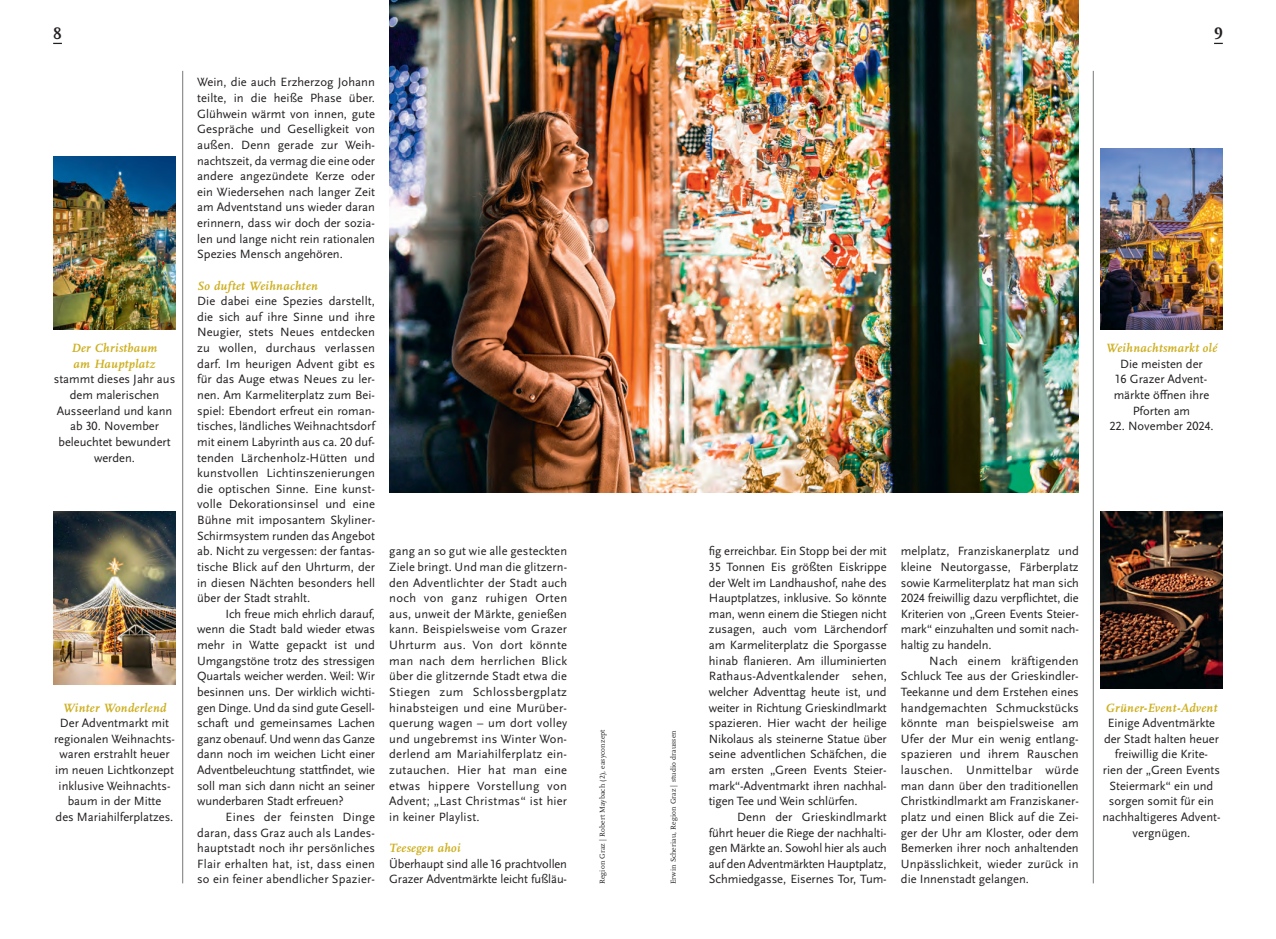
<style>
.page{position:relative;width:1276px;height:939px;background:#fff}
.page>*{position:absolute;margin:0;border:0;box-sizing:border-box;transform-origin:0 0}
.t1{font:700 17.5px "Scala Pro";color:#231f20}
.Copy___Einzug_Blocksatz{font:12.5px/15.6px "Scala Sans Pro";color:#231f20;text-align:justify}
.Copy___Blocksatz{font:12.5px/15.6px "Scala Sans Pro";letter-spacing:-.01em;color:#231f20;text-align:justify}
.Copy___Flattersatz{font:12.5px/15.6px "Scala Sans Pro";color:#231f20;text-align:center}
.Zwischentitel{font:italic 700 12.5px/15.6px "Scala Pro";letter-spacing:.03em;color:#cdaf1e}
.Fotocredit_Schwarz{font:7.5px "Scala Pro";letter-spacing:.02em;color:#231f20}
</style>
<div class="page">
<img style="left:53px;top:512px;width:123px;height:173px">
<img style="left:1100px;top:512px;width:122px;height:177px">
<img style="left:1100px;top:149px;width:122px;height:180px">
<hr style="left:182px;top:71px;width:1px;height:812px;background:#76787b">
<hr style="left:1093px;top:71px;width:1px;height:812px;background:#76787b">
<img style="left:389px;top:0;width:689px;height:493px">
<img style="left:53px;top:156px;width:123px;height:173px">
<h1 class="t1" style="left:53px;top:24px;width:10px">8</h1>
<h1 class="t1" style="left:1214px;top:24px;width:10px">9</h1>
<p class="Copy___Einzug_Blocksatz" style="left:197px;top:75px;width:179px">Wein, die auch Erzherzog Johann teilte, in die heiße Phase über.<br>Glühwein wärmt von innen, gute Gespräche und Geselligkeit von außen. Denn gerade zur Weih&shy;nachtszeit, da vermag die eine oder andere angezündete Kerze oder ein Wiedersehen nach langer Zeit am Adventstand uns wieder daran erinnern, dass wir doch der sozia&shy;len und lange nicht rein rationalen Spezies Mensch angehören.</p>
<p class="Zwischentitel" style="left:197px;top:278px;width:122px">So duftet Weihnachten</p>
<p class="Copy___Blocksatz" style="left:197px;top:293px;width:179px">Die dabei eine Spezies darstellt, die sich auf ihre Sinne und ihre Neugier, stets Neues entdecken zu wollen, durchaus verlassen darf. Im heurigen Advent gibt es für das Auge etwas Neues zu ler&shy;nen. Am Karmeliterplatz zum Bei&shy;spiel: Ebendort erfreut ein roman&shy;tisches, ländliches Weihnachtsdorf mit einem Labyrinth aus ca. 20 duf&shy;tenden Lärchenholz-Hütten und kunstvollen Lichtinszenierungen die optischen Sinne. Eine kunst&shy;volle Dekorationsinsel und eine Bühne mit imposantem Skyliner-Schirmsystem runden das Angebot ab. Nicht zu vergessen: der fantas&shy;tische Blick auf den Uhrturm, der in diesen Nächten besonders hell über der Stadt strahlt.</p>
<p class="Copy___Einzug_Blocksatz" style="left:197px;top:606px;width:179px;text-indent:28px">Ich freue mich ehrlich darauf, wenn die Stadt bald wieder etwas mehr in Watte gepackt ist und Umgangstöne trotz des stressigen Quartals weicher werden. Weil: Wir besinnen uns. Der wirklich wichti&shy;gen Dinge. Und da sind gute Gesell&shy;schaft und gemeinsames Lachen ganz obenauf. Und wenn das Ganze dann noch im weichen Licht einer Adventbeleuchtung stattfindet, wie soll man sich dann nicht an seiner wunderbaren Stadt erfreuen?</p>
<p class="Copy___Einzug_Blocksatz" style="left:197px;top:809px;width:179px;text-indent:28px">Eines der feinsten Dinge daran, dass Graz auch als Landes&shy;hauptstadt noch ihr persönliches Flair erhalten hat, ist, dass einen so ein feiner abendlicher Spazier-</p>
<p class="Zwischentitel" style="left:72px;top:340px;width:88px">Der Christbaum am Hauptplatz</p>
<p class="Copy___Flattersatz" style="left:54px;top:372px;width:123px">stammt dieses Jahr aus dem malerischen<br>Ausseerland und kann ab 30. November beleuchtet bewundert werden.</p>
<p class="Copy___Einzug_Blocksatz" style="left:389px;top:543px;width:179px">gang an so gut wie alle gesteckten Ziele bringt. Und man die glitzern&shy;den Adventlichter der Stadt auch noch von ganz ruhigen Orten aus, unweit der Märkte, genießen kann. Beispielsweise vom Grazer Uhrturm aus. Von dort könnte man nach dem herrlichen Blick über die glitzernde Stadt etwa die Stiegen zum Schlossbergplatz hinabsteigen und eine Murüber&shy;querung wagen – um dort volley und ungebremst ins Winter Won&shy;derlend am Mariahilferplatz ein&shy;zutauchen. Hier hat man eine etwas hippere Vorstellung von Advent; „Last Christmas“ ist hier in keiner Playlist.</p>
<p class="Zwischentitel" style="left:389px;top:840px;width:73px">Teesegen ahoi</p>
<p class="Copy___Blocksatz" style="left:389px;top:856px;width:179px">Überhaupt sind alle 16 prachtvollen<br>Grazer Adventmärkte leicht fußläu-</p>
<p class="Zwischentitel" style="left:63px;top:700px;width:105px">Winter Wonderlend</p>
<p class="Copy___Flattersatz" style="left:54px;top:715px;width:122px">Der Adventmarkt mit regionalen Weihnachts&shy;waren erstrahlt heuer im neuen Lichtkonzept inklusive Weihnachts&shy;baum in der Mitte<br>des Mariahilferplatzes.</p>
<p class="Fotocredit_Schwarz" style="left:598px;top:884px;width:156px;rotate:-90deg">Region Graz | Robert Maybach (2), easyconzept</p>
<p class="Fotocredit_Schwarz" style="left:669px;top:884px;width:155px;rotate:-90deg">Erwin Scheriau, Region Graz | studio draussen</p>
<p class="Zwischentitel" style="left:1105px;top:340px;width:113px">Weihnachtsmarkt olé</p>
<p class="Copy___Flattersatz" style="left:1113px;top:356px;width:97px">Die meisten der<br>16 Grazer Advent&shy;märkte öffnen ihre<br>Pforten am</p>
<p class="Copy___Flattersatz" style="left:1109px;top:418px;width:106px">22. November 2024.</p>
<p class="Copy___Blocksatz" style="left:709px;top:543px;width:179px">fig erreichbar. Ein Stopp bei der mit 35 Tonnen Eis größten Eiskrippe der Welt im Landhaushof, nahe des Hauptplatzes, inklusive. So könnte man, wenn einem die Stiegen nicht zusagen, auch vom Lärchendorf am Karmeliterplatz die Sporgasse hinab flanieren. Am illuminierten Rathaus-Adventkalender sehen, welcher Adventtag heute ist, und weiter in Richtung Grieskindlmarkt spazieren. Hier wacht der heilige Nikolaus als steinerne Statue über seine adventlichen Schäfchen, die am ersten „Green Events Steier&shy;mark“-Adventmarkt ihren nachhal&shy;tigen Tee und Wein schlürfen.</p>
<p class="Copy___Einzug_Blocksatz" style="left:709px;top:809px;width:179px;text-indent:28px">Denn der Grieskindlmarkt führt heuer die Riege der nachhalti&shy;gen Märkte an. Sowohl hier als auch auf den Adventmärkten Hauptplatz, Schmiedgasse, Eisernes Tor, Tum-</p>
<p class="Copy___Einzug_Blocksatz" style="left:901px;top:543px;width:179px">melplatz, Franziskanerplatz und kleine Neutorgasse, Färberplatz sowie Karmeliterplatz hat man sich 2024 freiwillig dazu verpflichtet, die Kriterien von „Green Events Steier&shy;mark“ einzuhalten und somit nach&shy;haltig zu handeln.</p>
<p class="Copy___Einzug_Blocksatz" style="left:901px;top:653px;width:179px;text-indent:28px">Nach einem kräftigenden Schluck Tee aus der Grieskindler-Teekanne und dem Erstehen eines handgemachten Schmuckstücks könnte man beispielsweise am Ufer der Mur ein wenig entlang&shy;spazieren und ihrem Rauschen lauschen. Unmittelbar würde man dann über den traditionellen Christkindlmarkt am Franziskaner&shy;platz und einen Blick auf die Zei&shy;ger der Uhr am Kloster, oder dem Bemerken ihrer noch anhaltenden Unpässlichkeit, wieder zurück in die Innenstadt gelangen.</p>
<p class="Zwischentitel" style="left:1105px;top:700px;width:113px">Grüner-Event-Advent</p>
<p class="Copy___Flattersatz" style="left:1102px;top:715px;width:120px">Einige Adventmärkte der Stadt halten heuer freiwillig die Krite-<br>rien der „Green Events<br>Steiermark“ ein und sorgen somit für ein nachhaltigeres Advent&shy;vergnügen.</p>
</div>
